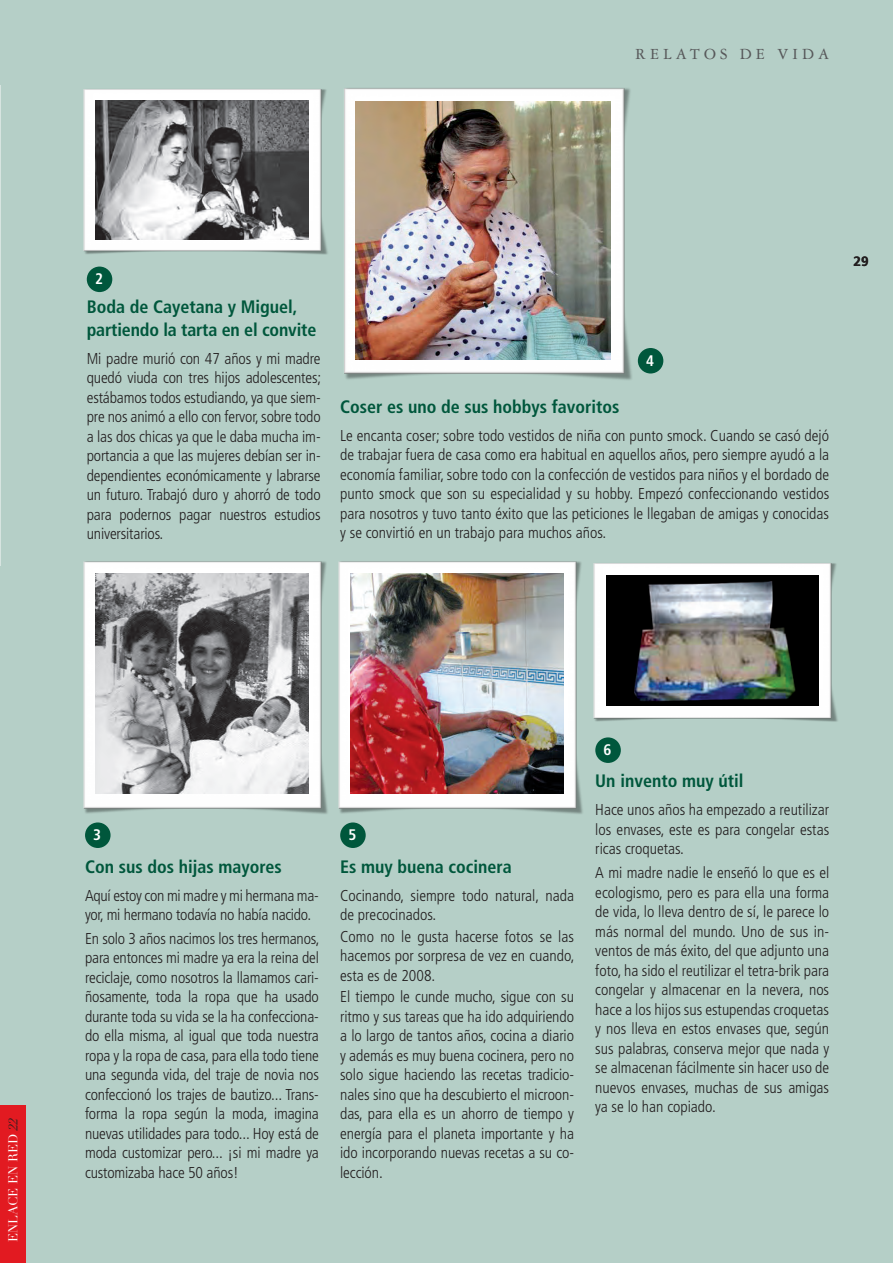
<style>
.page{position:relative;width:893px;height:1263px;background:#b5cfc7}
.page>*{position:absolute;margin:0;border:0;box-sizing:border-box;transform-origin:0 0}
.LADILLO_minuscula{font:700 condensed 18px/22.5px "Frutiger";color:#00573c}
.t1{font:16.5px "Garamond Three";letter-spacing:.25em;color:#57585a}
.TEXTO___1_mm{font:300 condensed 15.75px/19.5px "Frutiger";color:#231f20;text-align:justify}
.TEXTO{font:700 condensed 15.3px "Frutiger";color:#fff}
.t2{font:700 13.5px "Frutiger";color:#231f20}
.t3{font:12.75px "Didot LH";color:#fff}
.s1{font-style:italic;color:#231f20}
</style>
<div class="page">
<img style="left:83px;top:89px;width:245px;height:166px">
<img style="left:96px;top:100px;width:213px;height:139px">
<img style="left:83px;top:561px;width:245px;height:253px">
<img style="left:338px;top:561px;width:245px;height:253px">
<img style="left:593px;top:563px;width:245px;height:159px">
<img style="left:96px;top:573px;width:213px;height:220px">
<img style="left:351px;top:573px;width:213px;height:220px">
<img style="left:606px;top:575px;width:213px;height:131px">
<img style="left:344px;top:88px;width:298px;height:292px">
<img style="left:355px;top:101px;width:255px;height:259px">
<div style="left:87px;top:267px;width:25px;height:25px;background:#00573c;border-radius:50%"></div>
<div style="left:85px;top:822px;width:26px;height:26px;background:#00573c;border-radius:50%"></div>
<div style="left:638px;top:348px;width:25px;height:25px;background:#00573c;border-radius:50%"></div>
<div style="left:340px;top:822px;width:26px;height:26px;background:#00573c;border-radius:50%"></div>
<div style="left:595px;top:737px;width:26px;height:26px;background:#00573c;border-radius:50%"></div>
<div style="left:0;top:1106px;width:26px;height:157px;background:#e21a21"></div>
<p class="t1" style="left:635px;top:45px;width:196px">RE LATOS DE VIDA</p>
<p class="TEXTO" style="left:95px;top:270px;width:9px">2</p>
<p class="LADILLO_minuscula" style="left:87px;top:296px;width:231px">Boda de Cayetana y Miguel, partiendo la tarta en el convite</p>
<p class="TEXTO___1_mm" style="left:87px;top:349px;width:236px">Mi padre murió con 47 años y mi madre quedó viuda con tres hijos adolescentes; estábamos todos estudiando, ya que siem&shy;pre nos animó a ello con fervor, sobre todo a las dos chicas ya que le daba mucha im&shy;portancia a que las mujeres debían ser in&shy;dependientes económicamente y labrarse un futuro. Trabajó duro y ahorró de todo para podernos pagar nuestros estudios universitarios.</p>
<p class="TEXTO" style="left:646px;top:351px;width:9px">4</p>
<p class="LADILLO_minuscula" style="left:340px;top:395px;width:281px">Coser es uno de sus hobbys favoritos</p>
<p class="TEXTO___1_mm" style="left:340px;top:426px;width:491px">Le encanta coser; sobre todo vestidos de niña con punto smock. Cuando se casó dejó de trabajar fuera de casa como era habitual en aquellos años, pero siempre ayudó a la economía familiar, sobre todo con la confección de vestidos para niños y el bordado de punto smock que son su especialidad y su hobby. Empezó confeccionando vestidos para nosotros y tuvo tanto éxito que las peticiones le llegaban de amigas y conocidas y se convirtió en un trabajo para muchos años.</p>
<p class="t2" style="left:854px;top:253px;width:17px">29</p>
<p class="t3" style="left:6px;top:1242px;width:126px;rotate:-90deg">ENLACE EN RED <span class="s1">22</span></p>
<p class="TEXTO" style="left:93px;top:826px;width:9px">3</p>
<p class="LADILLO_minuscula" style="left:85px;top:855px;width:198px">Con sus dos hijas mayores</p>
<p class="TEXTO___1_mm" style="left:85px;top:885px;width:235px">Aquí estoy con mi madre y mi hermana ma&shy;yor, mi hermano todavía no había nacido.</p>
<p class="TEXTO___1_mm" style="left:85px;top:929px;width:236px">En solo 3 años nacimos los tres hermanos, para entonces mi madre ya era la reina del reciclaje, como nosotros la llamamos cari&shy;ñosamente, toda la ropa que ha usado durante toda su vida se la ha confecciona&shy;do ella misma, al igual que toda nuestra ropa y la ropa de casa, para ella todo tiene una segunda vida, del traje de novia nos confeccionó los trajes de bautizo... Trans&shy;forma la ropa según la moda, imagina nuevas utilidades para todo... Hoy está de moda customizar pero... ¡si mi madre ya customizaba hace 50 años!</p>
<p class="TEXTO" style="left:348px;top:826px;width:9px">5</p>
<p class="LADILLO_minuscula" style="left:340px;top:855px;width:173px">Es muy buena cocinera</p>
<p class="TEXTO___1_mm" style="left:340px;top:885px;width:235px">Cocinando, siempre todo natural, nada de precocinados.</p>
<p class="TEXTO___1_mm" style="left:340px;top:927px;width:236px">Como no le gusta hacerse fotos se las hacemos por sorpresa de vez en cuando, esta es de 2008.</p>
<p class="TEXTO___1_mm" style="left:340px;top:987px;width:235px">El tiempo le cunde mucho, sigue con su ritmo y sus tareas que ha ido adquiriendo a lo largo de tantos años, cocina a diario y además es muy buena cocinera, pero no solo sigue haciendo las recetas tradicio&shy;nales sino que ha descubierto el microon&shy;das, para ella es un ahorro de tiempo y energía para el planeta importante y ha ido incorporando nuevas recetas a su co&shy;lección.</p>
<p class="TEXTO" style="left:604px;top:741px;width:9px">6</p>
<p class="LADILLO_minuscula" style="left:595px;top:770px;width:150px">Un invento muy útil</p>
<p class="TEXTO___1_mm" style="left:595px;top:800px;width:235px">Hace unos años ha empezado a reutilizar los envases, este es para congelar estas ricas croquetas.</p>
<p class="TEXTO___1_mm" style="left:595px;top:863px;width:235px">A mi madre nadie le enseñó lo que es el ecologismo, pero es para ella una forma de vida, lo lleva dentro de sí, le parece lo más normal del mundo. Uno de sus in&shy;ventos de más éxito, del que adjunto una foto, ha sido el reutilizar el tetra-brik para congelar y almacenar en la nevera, nos hace a los hijos sus estupendas croquetas y nos lleva en estos envases que, según sus palabras, conserva mejor que nada y se almacenan fácilmente sin hacer uso de nuevos envases, muchas de sus amigas ya se lo han copiado.</p>
</div>
